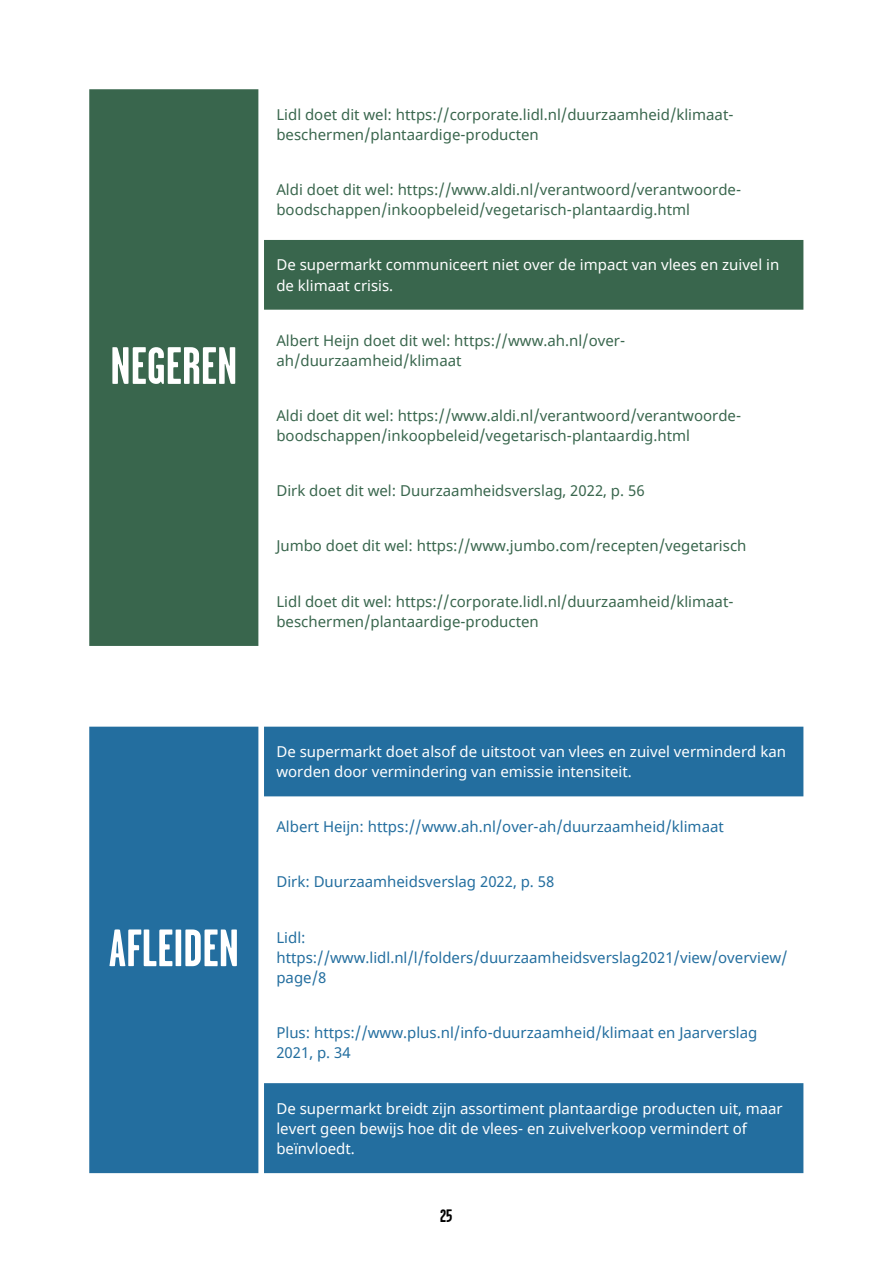
<style>
.page{position:relative;width:893px;height:1264px;background:#fff}
.page>*{position:absolute;margin:0;border:0;box-sizing:border-box;transform-origin:0 0}
.t1{font:700 52.5px "Garage Gothic";color:#fff}
.t2{font:700 18px "Garage Gothic";color:#000}
.t3{font:15px/20.2px "Noto Sans";color:#39664d}
.t4{font:15px/20.2px "Noto Sans";color:#fff}
.t5{font:15px/20.2px "Noto Sans";color:#236e9f}
</style>
<div class="page">
<div style="left:89px;top:89px;width:170px;height:557px;background:#39664d"></div>
<div style="left:264px;top:240px;width:539px;height:70px;background:#39664d"></div>
<svg style="left:89px;top:726px;width:714px;height:447px;fill:#236e9f"></svg>
<svg style="left:264px;top:802px;width:539px;height:275px"></svg>
<p class="t1" style="left:110px;top:338px;width:128px">NEGEREN</p>
<p class="t3" style="left:276px;top:104px;width:458px">Lidl doet dit wel: https://corporate.lidl.nl/duurzaamheid/klimaat&shy;beschermen/plantaardige-producten</p>
<p class="t3" style="left:276px;top:179px;width:466px">Aldi doet dit wel: https://www.aldi.nl/verantwoord/verantwoorde&shy;boodschappen/inkoopbeleid/vegetarisch-plantaardig.html</p>
<p class="t4" style="left:276px;top:254px;width:504px">De supermarkt communiceert niet over de impact van vlees en zuivel in de klimaat crisis.</p>
<p class="t3" style="left:276px;top:330px;width:350px">Albert Heijn doet dit wel: https://www.ah.nl/over&shy;ah/duurzaamheid/klimaat</p>
<p class="t3" style="left:276px;top:405px;width:466px">Aldi doet dit wel: https://www.aldi.nl/verantwoord/verantwoorde&shy;boodschappen/inkoopbeleid/vegetarisch-plantaardig.html</p>
<p class="t3" style="left:276px;top:480px;width:369px">Dirk doet dit wel: Duurzaamheidsverslag, 2022, p. 56</p>
<p class="t3" style="left:276px;top:535px;width:471px">Jumbo doet dit wel: https://www.jumbo.com/recepten/vegetarisch</p>
<p class="t3" style="left:276px;top:590px;width:458px">Lidl doet dit wel: https://corporate.lidl.nl/duurzaamheid/klimaat&shy;beschermen/plantaardige-producten</p>
<p class="t1" style="left:109px;top:920px;width:132px">AFLEIDEN</p>
<p class="t4" style="left:276px;top:741px;width:511px">De supermarkt doet alsof de uitstoot van vlees en zuivel verminderd kan worden door vermindering van emissie intensiteit.</p>
<p class="t5" style="left:276px;top:816px;width:449px">Albert Heijn: https://www.ah.nl/over-ah/duurzaamheid/klimaat</p>
<p class="t5" style="left:276px;top:871px;width:279px">Dirk: Duurzaamheidsverslag 2022, p. 58</p>
<p class="t5" style="left:276px;top:926px;width:512px">Lidl: https://www.lidl.nl/l/folders/duurzaamheidsverslag2021/view/overview/ page/8</p>
<p class="t5" style="left:276px;top:1022px;width:482px">Plus: https://www.plus.nl/info-duurzaamheid/klimaat en Jaarverslag<br>2021, p. 34</p>
<p class="t4" style="left:276px;top:1097px;width:508px">De supermarkt breidt zijn assortiment plantaardige producten uit, maar levert geen bewijs hoe dit de vlees- en zuivelverkoop vermindert of beïnvloedt.</p>
<p class="t2" style="left:440px;top:1205px;width:14px">25</p>
</div>
